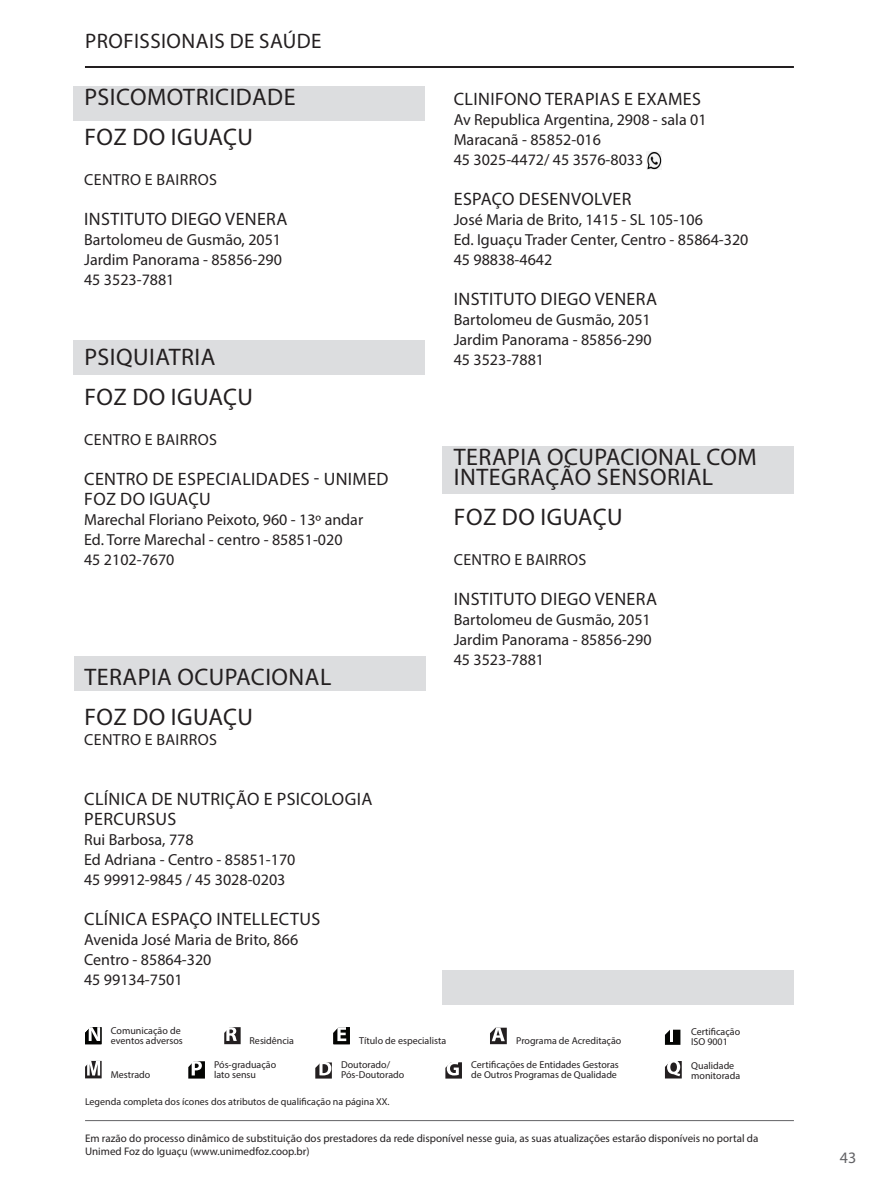
<style>
.page{position:relative;width:879px;height:1191px;background:#fff}
.page>*{position:absolute;margin:0;border:0;box-sizing:border-box;transform-origin:0 0}
.t1{font:24px/40px "Myriad Pro";letter-spacing:.02em;color:#231f20}
.t2{font:21px "Myriad Pro";letter-spacing:.02em;color:#231f20}
.t3{font:18px/20px "Myriad Pro";letter-spacing:.02em;color:#231f20}
.t4{font:16px/20px "Myriad Pro";color:#231f20}
.t5{font:16px "Myriad Pro";letter-spacing:.02em;color:#231f20}
.t6{font:16px "Myriad Pro";color:#636366}
.t7{font:11px/13.2px "Myriad Pro";color:#231f20}
.t8{font:10px/10px "Myriad Pro";color:#231f20}
</style>
<div class="page">
<div style="left:73px;top:340px;width:351px;height:34px;background:#dcdddf"></div>
<div style="left:73px;top:86px;width:351px;height:34px;background:#dcdddf"></div>
<div style="left:442px;top:970px;width:352px;height:34px;background:#dcdddf"></div>
<hr style="left:85px;top:1120px;width:709px;height:1px;background:#636366">
<div style="left:442px;top:446px;width:352px;height:47px;background:#dcdddf"></div>
<hr style="left:85px;top:66px;width:709px;height:2px;background:#231f20">
<div style="left:74px;top:657px;width:351px;height:34px;background:#dcdddf"></div>
<svg style="left:224px;top:1027px;width:17px;height:17px"></svg>
<svg style="left:333px;top:1027px;width:17px;height:17px"></svg>
<svg style="left:445px;top:1062px;width:17px;height:16px"></svg>
<svg style="left:315px;top:1062px;width:17px;height:16px"></svg>
<svg style="left:490px;top:1027px;width:17px;height:17px"></svg>
<svg style="left:665px;top:1061px;width:17px;height:17px"></svg>
<svg style="left:85px;top:1027px;width:16px;height:17px"></svg>
<svg style="left:665px;top:1029px;width:15px;height:15px"></svg>
<svg style="left:85px;top:1060px;width:17px;height:18px"></svg>
<svg style="left:188px;top:1061px;width:17px;height:17px"></svg>
<img style="left:647px;top:151px;width:15px;height:19px">
<h2 class="t2" style="left:85px;top:28px;width:238px">PROFISSIONAIS DE SAÚDE</h2>
<h1 class="t1" style="left:84px;top:77px;width:213px">PSICOMOTRICIDADE<br>FOZ DO IGUAÇU</h1>
<p class="t5" style="left:84px;top:170px;width:134px">CENTRO E BAIRROS</p>
<p class="t3" style="left:84px;top:209px;width:205px">INSTITUTO DIEGO VENERA</p>
<p class="t4" style="left:84px;top:229px;width:199px;text-align:justify">Bartolomeu de Gusmão, 2051<br>Jardim Panorama - 85856-290<br>45 3523-7881</p>
<h1 class="t1" style="left:84px;top:337px;width:170px">PSIQUIATRIA<br>FOZ DO IGUAÇU</h1>
<p class="t5" style="left:84px;top:430px;width:134px">CENTRO E BAIRROS</p>
<p class="t3" style="left:84px;top:469px;width:306px">CENTRO DE ESPECIALIDADES - UNIMED<br>FOZ DO IGUAÇU</p>
<p class="t4" style="left:84px;top:509px;width:281px">Marechal Floriano Peixoto, 960 - 13º andar<br>Ed. Torre Marechal - centro - 85851-020<br>45 2102-7670</p>
<h1 class="t1" style="left:84px;top:657px;width:248px">TERAPIA OCUPACIONAL<br>FOZ DO IGUAÇU</h1>
<p class="t5" style="left:84px;top:730px;width:134px">CENTRO E BAIRROS</p>
<p class="t3" style="left:84px;top:789px;width:290px">CLÍNICA DE NUTRIÇÃO E PSICOLOGIA<br>PERCURSUS</p>
<p class="t4" style="left:84px;top:829px;width:213px">Rui Barbosa, 778<br>Ed Adriana - Centro - 85851-170<br>45 99912-9845 / 45 3028-0203</p>
<p class="t3" style="left:84px;top:909px;width:238px">CLÍNICA ESPAÇO INTELLECTUS</p>
<p class="t4" style="left:84px;top:929px;width:216px">Avenida José Maria de Brito, 866<br>Centro - 85864-320<br>45 99134-7501</p>
<p class="t3" style="left:454px;top:89px;width:249px">CLINIFONO TERAPIAS E EXAMES</p>
<p class="t4" style="left:454px;top:109px;width:254px">Av Republica Argentina, 2908 - sala 01<br>Maracanã - 85852-016<br>45 3025-4472/ 45 3576-8033</p>
<p class="t3" style="left:454px;top:189px;width:179px">ESPAÇO DESENVOLVER</p>
<p class="t4" style="left:454px;top:209px;width:296px">José Maria de Brito, 1415 - SL 105-106<br>Ed. Iguaçu Trader Center, Centro - 85864-320<br>45 98838-4642</p>
<p class="t3" style="left:454px;top:289px;width:205px">INSTITUTO DIEGO VENERA</p>
<p class="t4" style="left:454px;top:309px;width:199px;text-align:justify">Bartolomeu de Gusmão, 2051<br>Jardim Panorama - 85856-290<br>45 3523-7881</p>
<h1 class="t1" style="left:454px;top:447px;width:304px;line-height:20px">TERAPIA OCUPACIONAL COM<br>INTEGRAÇÃO SENSORIAL</h1>
<h1 class="t1" style="left:454px;top:497px;width:170px">FOZ DO IGUAÇU</h1>
<p class="t5" style="left:454px;top:550px;width:134px">CENTRO E BAIRROS</p>
<p class="t3" style="left:454px;top:589px;width:205px">INSTITUTO DIEGO VENERA</p>
<p class="t4" style="left:454px;top:609px;width:199px;text-align:justify">Bartolomeu de Gusmão, 2051<br>Jardim Panorama - 85856-290<br>45 3523-7881</p>
<p class="t8" style="left:111px;top:1025px;width:73px">Comunicação de eventos adversos</p>
<p class="t8" style="left:691px;top:1026px;width:51px">Certificação<br>ISO 9001</p>
<p class="t8" style="left:111px;top:1069px;width:41px">Mestrado</p>
<p class="t8" style="left:214px;top:1059px;width:64px">Pós-graduação lato sensu</p>
<p class="t8" style="left:249px;top:1035px;width:46px">Residência</p>
<p class="t8" style="left:359px;top:1035px;width:88px">Título de especialista</p>
<p class="t8" style="left:516px;top:1035px;width:106px">Programa de Acreditação</p>
<p class="t8" style="left:471px;top:1060px;width:149px">Certificações de Entidades Gestoras de Outros Programas de Qualidade</p>
<p class="t8" style="left:341px;top:1059px;width:65px">Doutorado/<br>Pós-Doutorado</p>
<p class="t8" style="left:691px;top:1060px;width:50px">Qualidade monitorada</p>
<p class="t8" style="left:85px;top:1096px;width:306px">Legenda completa dos ícones dos atributos de qualificação na página XX.</p>
<p class="t7" style="left:85px;top:1131px;width:675px">Em razão do processo dinâmico de substituição dos prestadores da rede disponível nesse guia, as suas atualizações estarão disponíveis no portal da<br>Unimed Foz do Iguaçu (www.unimedfoz.coop.br)</p>
<p class="t6" style="left:840px;top:1147px;width:18px">43</p>
</div>
